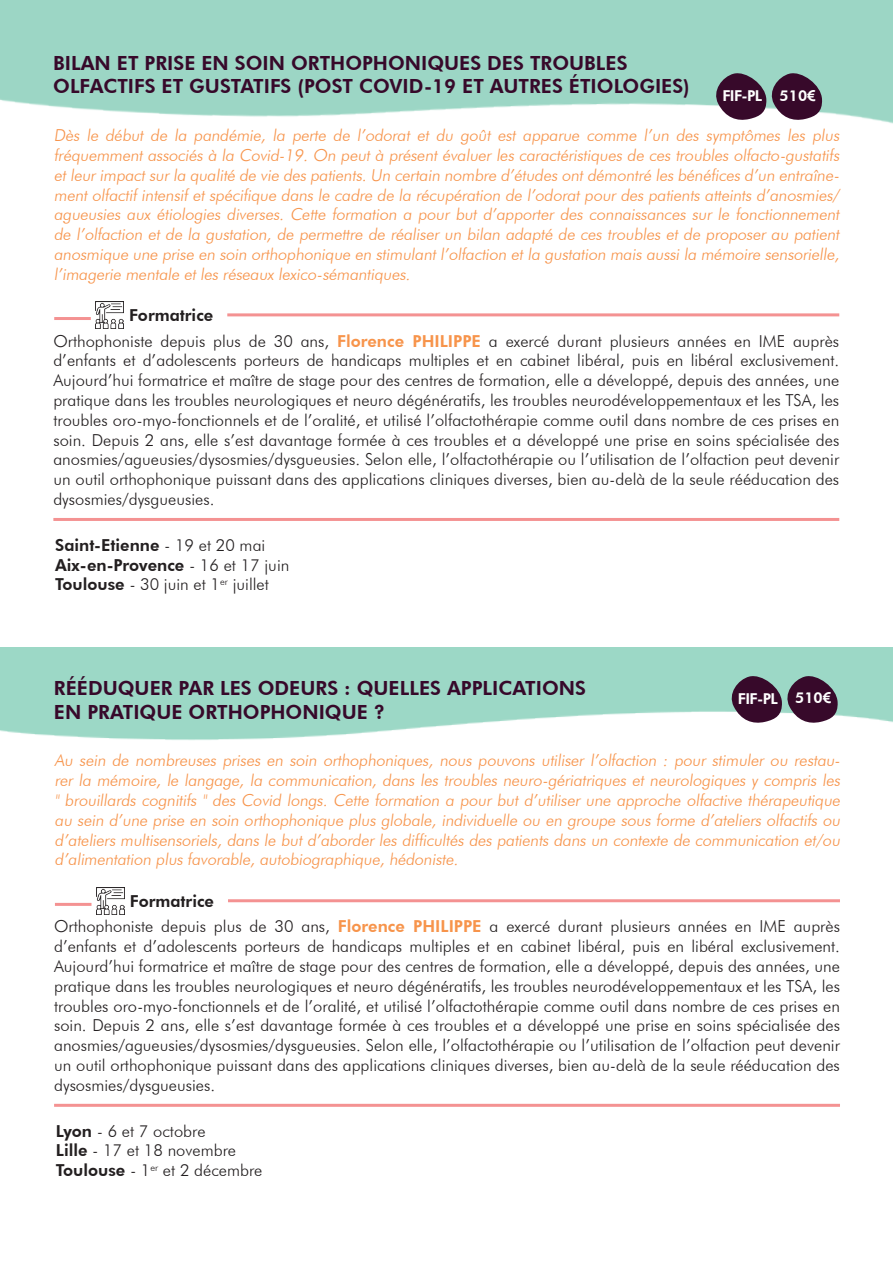
<style>
.page{position:relative;width:893px;height:1263px;background:#fff}
.page>*{position:absolute;margin:0;border:0;box-sizing:border-box;transform-origin:0 0}
.t1{font:800 19.5px/23.4px "Futura BT";color:#37092a}
.t2{font:300 16.5px/19.8px "Futura BT";color:#231f20}
.t3{font:300 16.5px/19.8px "Futura BT";color:#f7944b;text-align:justify}
.t4{font:800 16.5px "Futura BT";color:#231f20}
.t5{font:800 15px "Futura BT";letter-spacing:-.04em;color:#fff}
.s1{font-family:"Century Gothic";font-weight:700}
.s2{font-weight:800;color:#f7944b}
.s3{font-weight:800}
</style>
<div class="page">
<img style="left:96px;top:301px;width:27px;height:28px">
<hr style="left:227px;top:313px;width:612px;height:3px;background:#f49292">
<hr style="left:54px;top:317px;width:37px;height:3px;background:#f49292">
<hr style="left:53px;top:518px;width:786px;height:3px;background:#f49292">
<svg style="left:708px;top:64px;width:122px;height:56px;background:#706e79"></svg>
<img style="left:97px;top:887px;width:27px;height:27px">
<hr style="left:228px;top:899px;width:612px;height:3px;background:#f49292">
<hr style="left:55px;top:903px;width:37px;height:3px;background:#f49292">
<hr style="left:54px;top:1104px;width:786px;height:3px;background:#f49292">
<svg style="left:724px;top:667px;width:122px;height:56px;background:#706f79"></svg>
<p class="t1" style="left:53px;top:51px;width:638px">BILAN ET PRISE EN SOIN ORTHOPHONIQUES DES TROUBLES<br>OLFACTIFS ET GUSTATIFS (POST COVID-19 ET AUTRES ÉTIOLOGIES)</p>
<p class="t5" style="left:722px;top:86px;width:95px">FIF-PL 510<span class="s1">€</span></p>
<p class="t3" style="left:54px;top:125px;width:790px">Dès le début de la pandémie, la perte de l’odorat et du goût est apparue comme l’un des symptômes les plus fréquemment associés à la Covid-19. On peut à présent évaluer les caractéristiques de ces troubles olfacto-gustatifs et leur impact sur la qualité de vie des patients. Un certain nombre d’études ont démontré les bénéfices d’un entraîne&shy;ment olfactif intensif et spécifique dans le cadre de la récupération de l’odorat pour des patients atteints d’anosmies/ agueusies aux étiologies diverses. Cette formation a pour but d’apporter des connaissances sur le fonctionnement de l’olfaction et de la gustation, de permettre de réaliser un bilan adapté de ces troubles et de proposer au patient anosmique une prise en soin orthophonique en stimulant l’olfaction et la gustation mais aussi la mémoire sensorielle, l’imagerie mentale et les réseaux lexico-sémantiques.</p>
<p class="t4" style="left:129px;top:305px;width:86px">Formatrice</p>
<p class="t2" style="left:53px;top:331px;width:787px;text-align:justify">Orthophoniste depuis plus de 30 ans, <span class="s2">Florence PHILIPPE</span> a exercé durant plusieurs années en IME auprès d’enfants et d’adolescents porteurs de handicaps multiples et en cabinet libéral, puis en libéral exclusivement.<br>Aujourd’hui formatrice et maître de stage pour des centres de formation, elle a développé, depuis des années, une pratique dans les troubles neurologiques et neuro dégénératifs, les troubles neurodéveloppementaux et les TSA, les troubles oro-myo-fonctionnels et de l’oralité, et utilisé l’olfactothérapie comme outil dans nombre de ces prises en soin. Depuis 2 ans, elle s’est davantage formée à ces troubles et a développé une prise en soins spécialisée des anosmies/agueusies/dysosmies/dysgueusies. Selon elle, l’olfactothérapie ou l’utilisation de l’olfaction peut devenir un outil orthophonique puissant dans des applications cliniques diverses, bien au-delà de la seule rééducation des dysosmies/dysgueusies.</p>
<p class="t2" style="left:55px;top:535px;width:236px"><span class="s3">Saint-Etienne</span> - 19 et 20 mai<br><span class="s3">Aix-en-Provence</span> - 16 et 17 juin<br><span class="s3">Toulouse</span> - 30 juin et 1<sup>er</sup> juillet</p>
<p class="t1" style="left:54px;top:676px;width:534px">RÉÉDUQUER PAR LES ODEURS : QUELLES APPLICATIONS<br>EN PRATIQUE ORTHOPHONIQUE ?</p>
<p class="t5" style="left:738px;top:689px;width:95px">FIF-PL 510<span class="s1">€</span></p>
<p class="t3" style="left:55px;top:750px;width:790px">Au sein de nombreuses prises en soin orthophoniques, nous pouvons utiliser l’olfaction : pour stimuler ou restau&shy;rer la mémoire, le langage, la communication, dans les troubles neuro-gériatriques et neurologiques y compris les " brouillards cognitifs " des Covid longs. Cette formation a pour but d’utiliser une approche olfactive thérapeutique au sein d’une prise en soin orthophonique plus globale, individuelle ou en groupe sous forme d’ateliers olfactifs ou d’ateliers multisensoriels, dans le but d’aborder les difficultés des patients dans un contexte de communication et/ou d’alimentation plus favorable, autobiographique, hédoniste.</p>
<p class="t4" style="left:130px;top:891px;width:86px">Formatrice</p>
<p class="t2" style="left:54px;top:916px;width:787px;text-align:justify">Orthophoniste depuis plus de 30 ans, <span class="s2">Florence PHILIPPE</span> a exercé durant plusieurs années en IME auprès d’enfants et d’adolescents porteurs de handicaps multiples et en cabinet libéral, puis en libéral exclusivement.<br>Aujourd’hui formatrice et maître de stage pour des centres de formation, elle a développé, depuis des années, une pratique dans les troubles neurologiques et neuro dégénératifs, les troubles neurodéveloppementaux et les TSA, les troubles oro-myo-fonctionnels et de l’oralité, et utilisé l’olfactothérapie comme outil dans nombre de ces prises en soin. Depuis 2 ans, elle s’est davantage formée à ces troubles et a développé une prise en soins spécialisée des anosmies/agueusies/dysosmies/dysgueusies. Selon elle, l’olfactothérapie ou l’utilisation de l’olfaction peut devenir un outil orthophonique puissant dans des applications cliniques diverses, bien au-delà de la seule rééducation des dysosmies/dysgueusies.</p>
<p class="t2" style="left:56px;top:1121px;width:208px"><span class="s3">Lyon</span> - 6 et 7 octobre<br><span class="s3">Lille</span> - 17 et 18 novembre<br><span class="s3">Toulouse</span> - 1<sup>er</sup> et 2 décembre</p>
</div>
